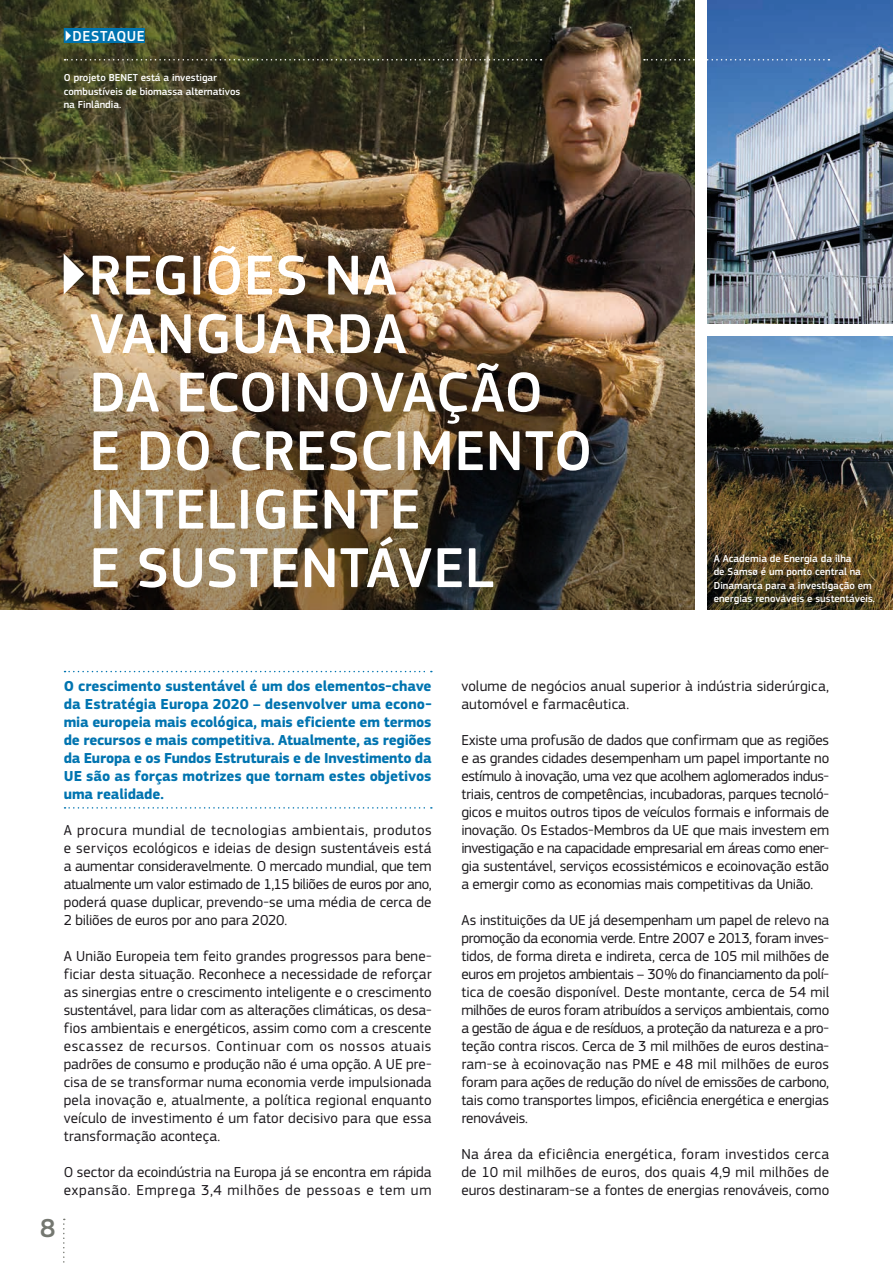
<style>
.page{position:relative;width:893px;height:1263px;background:#fff}
.page>*{position:absolute;margin:0;border:0;box-sizing:border-box;transform-origin:0 0}
.t1{font:500 58.5px/58.5px "EC Square Sans Pro";letter-spacing:.005em;color:#fff}
.t2{font:500 27px "EC Square Sans Pro";color:#747770}
.t3{font:15px/18px "EC Square Sans Pro";color:#1b181c;text-align:justify}
.t4{font:700 15px/18px "EC Square Sans Pro";letter-spacing:-.005em;color:#0074b0;text-align:justify}
.t5{font:500 15px "EC Square Sans Pro";letter-spacing:.035em;color:#fff}
.t6{font:500 10.5px/13.5px "EC Square Sans Pro";color:#fff}
</style>
<div class="page">
<img style="left:707px;top:337px;width:186px;height:273px">
<img style="left:707px;top:0;width:186px;height:324px">
<img style="left:0;top:0;width:695px;height:610px">
<svg style="left:65px;top:671px;width:367px;height:1px"></svg>
<svg style="left:65px;top:807px;width:367px;height:2px"></svg>
<div style="left:64px;top:28px;width:81px;height:15px;background:#0074b0"></div>
<svg style="left:63px;top:1219px;width:2px;height:44px"></svg>
<svg style="left:644px;top:59px;width:185px;height:2px"></svg>
<svg style="left:65px;top:59px;width:476px;height:2px"></svg>
<p class="t5" style="left:64px;top:27px;width:82px">▶DESTAQUE</p>
<p class="t6" style="left:64px;top:71px;width:178px">O projeto BENET está a investigar combustíveis de biomassa alternativos na Finlândia.</p>
<h1 class="t1" style="left:89px;top:247px;width:504px;text-indent:-34px">▶REGIÕES NA<br>VANGUARDA<br>DA ECOINOVAÇÃO<br>E DO CRESCIMENTO<br>INTELIGENTE<br>E SUSTENTÁVEL</h1>
<p class="t6" style="left:714px;top:552px;width:163px">A Academia de Energia da ilha<br>de Samsø é um ponto central na<br>Dinamarca para a investigação em energias renováveis e sustentáveis.</p>
<h2 class="t2" style="left:40px;top:1212px;width:17px">8</h2>
<p class="t4" style="left:64px;top:677px;width:369px">O crescimento sustentável é um dos elementos-chave da Estratégia Europa 2020 – desenvolver uma econo&shy;mia europeia mais ecológica, mais eficiente em termos de recursos e mais competitiva. Atualmente, as regiões da Europa e os Fundos Estruturais e de Investimento da UE são as forças motrizes que tornam estes objetivos uma realidade.</p>
<p class="t3" style="left:64px;top:821px;width:369px">A procura mundial de tecnologias ambientais, produtos e serviços ecológicos e ideias de design sustentáveis está a aumentar consideravelmente. O mercado mundial, que tem atualmente um valor estimado de 1,15 biliões de euros por ano, poderá quase duplicar, prevendo-se uma média de cerca de 2 biliões de euros por ano para 2020.</p>
<p class="t3" style="left:64px;top:947px;width:369px">A União Europeia tem feito grandes progressos para bene&shy;ficiar desta situação. Reconhece a necessidade de reforçar as sinergias entre o crescimento inteligente e o crescimento sustentável, para lidar com as alterações climáticas, os desa&shy;fios ambientais e energéticos, assim como com a crescente escassez de recursos. Continuar com os nossos atuais padrões de consumo e produção não é uma opção. A UE pre&shy;cisa de se transformar numa economia verde impulsionada pela inovação e, atualmente, a política regional enquanto veículo de investimento é um fator decisivo para que essa transformação aconteça.</p>
<p class="t3" style="left:64px;top:1163px;width:369px">O sector da ecoindústria na Europa já se encontra em rápida expansão. Emprega 3,4 milhões de pessoas e tem um</p>
<p class="t3" style="left:461px;top:677px;width:369px">volume de negócios anual superior à indústria siderúrgica, automóvel e farmacêutica.</p>
<p class="t3" style="left:461px;top:731px;width:369px">Existe uma profusão de dados que confirmam que as regiões e as grandes cidades desempenham um papel importante no estímulo à inovação, uma vez que acolhem aglomerados indus&shy;triais, centros de competências, incubadoras, parques tecnoló&shy;gicos e muitos outros tipos de veículos formais e informais de inovação. Os Estados-Membros da UE que mais investem em investigação e na capacidade empresarial em áreas como ener&shy;gia sustentável, serviços ecossistémicos e ecoinovação estão a emergir como as economias mais competitivas da União.</p>
<p class="t3" style="left:461px;top:911px;width:369px">As instituições da UE já desempenham um papel de relevo na promoção da economia verde. Entre 2007 e 2013, foram inves&shy;tidos, de forma direta e indireta, cerca de 105 mil milhões de euros em projetos ambientais – 30% do financiamento da polí&shy;tica de coesão disponível. Deste montante, cerca de 54 mil milhões de euros foram atribuídos a serviços ambientais, como a gestão de água e de resíduos, a proteção da natureza e a pro&shy;teção contra riscos. Cerca de 3 mil milhões de euros destina&shy;ram-se à ecoinovação nas PME e 48 mil milhões de euros foram para ações de redução do nível de emissões de carbono, tais como transportes limpos, eficiência energética e energias renováveis.</p>
<p class="t3" style="left:461px;top:1145px;width:369px">Na área da eficiência energética, foram investidos cerca de 10 mil milhões de euros, dos quais 4,9 mil milhões de euros destinaram-se a fontes de energias renováveis, como</p>
</div>
